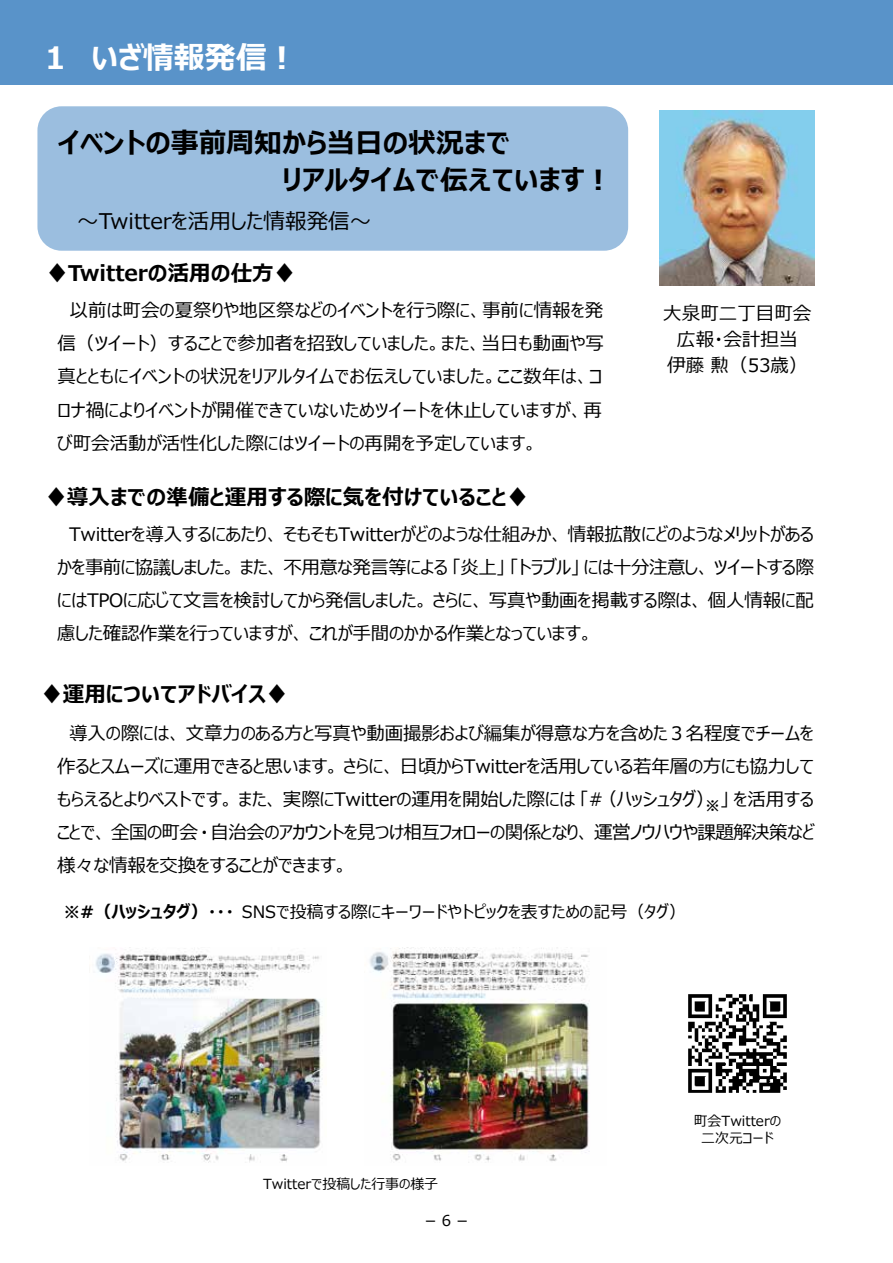
<style>
.page{position:relative;width:893px;height:1263px;background:#fff}
.page>*{position:absolute;margin:0;border:0;box-sizing:border-box;transform-origin:0 0}
.t1{font:700 30.9px "Meiryo UI";color:#fff}
.t2{font:700 27.75px "Meiryo UI";color:#000}
.t3{font:700 21.6px "Meiryo UI";color:#000}
.t4{font:21.6px "Meiryo UI";color:#000}
.t5{font:18.45px/33px "Meiryo UI";letter-spacing:-.015em;color:#000;text-align:justify}
.t6{font:16.95px "Meiryo UI";color:#000}
.t7{font:15px "Meiryo UI";color:#000}
.t8{font:13.95px/16.6px "Meiryo UI";color:#000;text-align:center}
.s1{font-weight:700}
</style>
<div class="page">
<div style="left:37px;top:106px;width:591px;height:145px;background:#9bbedf;border-radius:24px"></div>
<div style="left:0;top:0;width:893px;height:85px;background:#5993c9"></div>
<img style="left:688px;top:994px;width:99px;height:99px">
<img style="left:660px;top:111px;width:155px;height:175px">
<img style="left:369px;top:947px;width:221px;height:216px">
<img style="left:95px;top:947px;width:228px;height:216px">
<h1 class="t1" style="left:40px;top:36px;width:259px">１ いざ情報発信︕</h1>
<h2 class="t2" style="left:58px;top:124px;width:455px">イベントの事前周知から当日の状況まで</h2>
<h2 class="t2" style="left:282px;top:160px;width:331px">リアルタイムで伝えています︕</h2>
<p class="t4" style="left:77px;top:206px;width:296px">～Twitterを活用した情報発信～</p>
<p class="t3" style="left:46px;top:258px;width:251px">♦Twitterの活用の仕方♦</p>
<p class="t5" style="left:57px;top:294px;width:548px;text-indent:12px">以前は町会の夏祭りや地区祭などのイベントを行う際に、事前に情報を発信（ツイート）することで参加者を招致していました。また、当日も動画や写真とともにイベントの状況をリアルタイムでお伝えしていました。ここ数年は、コロナ禍によりイベントが開催できていないためツイートを休止していますが、再び町会活動が活性化した際にはツイートの再開を予定しています。</p>
<p class="t3" style="left:45px;top:481px;width:484px">♦導入までの準備と運用する際に気を付けていること♦</p>
<p class="t5" style="left:663px;top:301px;width:150px;line-height:26px;text-align:center">大泉町二丁目町会広報・会計担当<br>伊藤勲（53歳）</p>
<p class="t5" style="left:57px;top:519px;width:758px">　Twitterを導入するにあたり、そもそもTwitterがどのような仕組みか、情報拡散にどのようなメリットがあるかを事前に協議しました。また、不用意な発言等による「炎上」「トラブル」には十分注意し、ツイートする際にはTPOに応じて文言を検討してから発信しました。さらに、写真や動画を掲載する際は、個人情報に配慮した確認作業を行っていますが、これが手間のかかる作業となっています。</p>
<p class="t3" style="left:41px;top:679px;width:248px">♦運用についてアドバイス♦</p>
<p class="t5" style="left:57px;top:718px;width:758px">　導入の際には、文章力のある方と写真や動画撮影および編集が得意な方を含めた３名程度でチームを作るとスムーズに運用できると思います。さらに、日頃からTwitterを活用している若年層の方にも協力してもらえるとよりベストです。また、実際にTwitterの運用を開始した際には「#（ハッシュタグ）<sub>※</sub>」を活用することで、全国の町会・自治会のアカウントを見つけ相互フォローの関係となり、運営ノウハウや課題解決策など様々な情報を交換をすることができます。</p>
<p class="t6" style="left:63px;top:900px;width:624px"><span class="s1">※#（ハッシュタグ）・・・</span> SNSで投稿する際にキーワードやトピックを表すための記号（タグ）</p>
<p class="t8" style="left:263px;top:1176px;width:177px">Twitterで投稿した行事の様子</p>
<p class="t7" style="left:423px;top:1210px;width:48px">－6－</p>
<p class="t8" style="left:694px;top:1113px;width:89px">町会Twitterの二次元コード</p>
</div>
